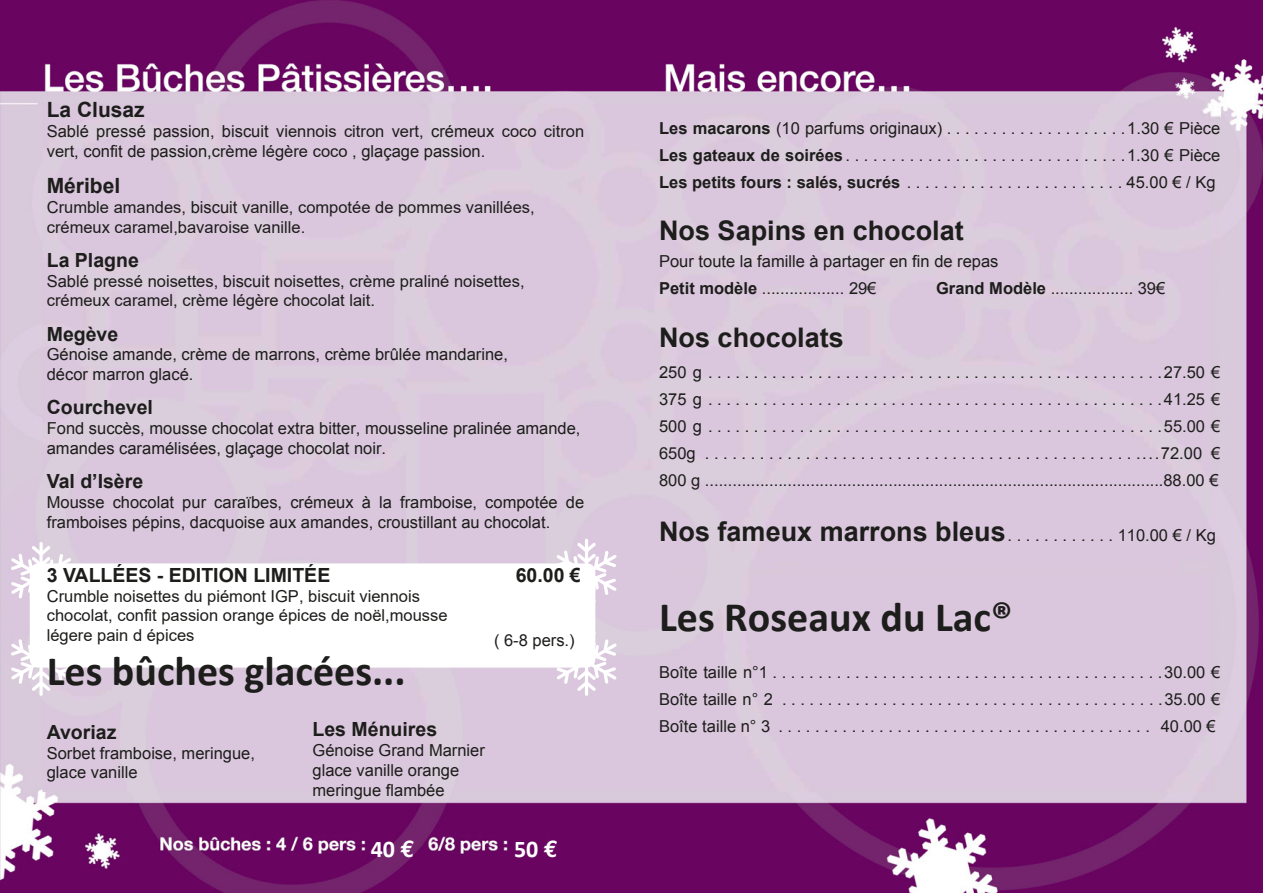
<style>
.page{position:relative;width:1263px;height:893px;background:#fff}
.page>*{position:absolute;margin:0;border:0;box-sizing:border-box;transform-origin:0 0}
.t1{font:700 42px "Calibri";color:#1d1d1b}
.t2{font:700 27px "Arial";color:#1d1d1b}
.t3{font:700 24px "Calibri";color:#fff}
.t4{font:700 21px "Arial";color:#1d1d1b}
.t5{font:700 19.5px "Arial";color:#1d1d1b}
.t6{font:16.5px/19.8px "Arial";color:#1d1d1b}
.s1{font-family:"Euro Mono"}
.s2{font-weight:700}
.s3{font-weight:700;font-size:27px}
</style>
<div class="page">
<img style="left:0;top:0;width:1263px;height:893px">
<svg style="left:39px;top:542px;width:4px;height:68px"></svg>
<svg style="left:11px;top:546px;width:60px;height:59px"></svg>
<hr style="left:585px;top:539px;width:3px;height:68px;background:#fff;border-radius:2px">
<svg style="left:556px;top:543px;width:61px;height:59px"></svg>
<hr style="left:585px;top:627px;width:3px;height:69px;background:#fff;border-radius:2px">
<svg style="left:556px;top:631px;width:61px;height:60px"></svg>
<svg style="left:39px;top:627px;width:4px;height:69px"></svg>
<svg style="left:11px;top:631px;width:60px;height:60px"></svg>
<div style="left:30px;top:563px;width:565px;height:105px;background:#fff;border-radius:9px"></div>
<p class="t4" style="left:47px;top:96px;width:100px">La Clusaz</p>
<p class="t6" style="left:47px;top:122px;width:539px">Sablé pressé passion, biscuit viennois citron vert, crémeux coco citron vert, confit de passion,crème légère coco , glaçage passion.</p>
<p class="t4" style="left:47px;top:172px;width:75px">Méribel</p>
<p class="t6" style="left:47px;top:197px;width:489px">Crumble amandes, biscuit vanille, compotée de pommes vanillées, crémeux caramel,bavaroise vanille.</p>
<p class="t5" style="left:47px;top:247px;width:94px">La Plagne</p>
<p class="t6" style="left:47px;top:271px;width:479px">Sablé pressé noisettes, biscuit noisettes, crème praliné noisettes, crémeux caramel, crème légère chocolat lait.</p>
<p class="t5" style="left:47px;top:321px;width:73px">Megève</p>
<p class="t6" style="left:47px;top:345px;width:463px">Génoise amande, crème de marrons, crème brûlée mandarine, décor marron glacé.</p>
<p class="t5" style="left:47px;top:395px;width:108px">Courchevel</p>
<p class="t6" style="left:47px;top:419px;width:535px">Fond succès, mousse chocolat extra bitter, mousseline pralinée amande, amandes caramélisées, glaçage chocolat noir.</p>
<p class="t5" style="left:47px;top:468px;width:98px">Val d’Isère</p>
<p class="t6" style="left:47px;top:492px;width:539px">Mousse chocolat pur caraïbes, crémeux à la framboise, compotée de framboises pépins, dacquoise aux amandes, croustillant au chocolat.</p>
<p class="t5" style="left:47px;top:562px;width:285px">3 VALLÉES - EDITION LIMITÉE</p>
<p class="t5" style="left:516px;top:561px;width:67px">60.00 €</p>
<p class="t6" style="left:47px;top:586px;width:402px">Crumble noisettes du piémont IGP, biscuit viennois chocolat, confit passion orange épices de noël,mousse légere pain d épices</p>
<h1 class="t1" style="left:47px;top:641px;width:360px">Les bûches glacées...</h1>
<p class="t5" style="left:47px;top:719px;width:71px">Avoriaz</p>
<p class="t6" style="left:47px;top:743px;width:210px">Sorbet framboise, meringue, glace vanille</p>
<p class="t6" style="left:494px;top:630px;width:82px">( 6-8 pers.)</p>
<p class="t5" style="left:313px;top:717px;width:126px">Les Ménuires</p>
<p class="t6" style="left:313px;top:741px;width:174px">Génoise Grand Marnier glace vanille orange meringue flambée</p>
<h3 class="t3" style="left:371px;top:832px;width:46px">40 <span class="s1">E</span></h3>
<h3 class="t3" style="left:514px;top:832px;width:46px">50 <span class="s1">E</span></h3>
<p class="t6" style="left:659px;top:115px;width:563px;line-height:27px;text-align:justify"><span class="s2">Les macarons</span> (10 parfums originaux) . . . . . . . . . . . . . . . . . . . .1.30 € Pièce <span class="s2">Les gateaux de soirées</span> ...............................1.30 € Pièce <span class="s2">Les petits fours : salés, sucrés</span> . . . . . . . . . . . . . . . . . . . . . . . . 45.00 € / Kg</p>
<h2 class="t2" style="left:659px;top:213px;width:306px">Nos Sapins en chocolat</h2>
<p class="t6" style="left:659px;top:248px;width:341px;line-height:27px">Pour toute la famille à partager en fin de repas<br><span class="s2">Petit modèle</span> .................. 29€</p>
<p class="t6" style="left:936px;top:279px;width:231px"><span class="s2">Grand Modèle</span> .................. 39€</p>
<h2 class="t2" style="left:659px;top:319px;width:186px">Nos chocolats</h2>
<p class="t6" style="left:659px;top:359px;width:563px;line-height:27px;text-align:justify">250 g ..................................................27.50 € 375 g ..................................................41.25 € 500 g ..................................................55.00 € 650g ...................................................72.00 € 800 g ....................................................................................................88.00 €</p>
<p class="t6" style="left:659px;top:525px;width:558px"><span class="s3">Nos fameux marrons bleus</span> . . . . . . . . . . . . 110.00 € / Kg</p>
<h1 class="t1" style="left:659px;top:587px;width:355px">Les Roseaux du Lac®</h1>
<p class="t6" style="left:659px;top:659px;width:563px;line-height:27px;text-align:justify">Boîte taille n°1 ...........................................30.00 € Boîte taille n° 2 ..........................................35.00 € Boîte taille n° 3 ......................................... 40.00 €</p>
</div>
